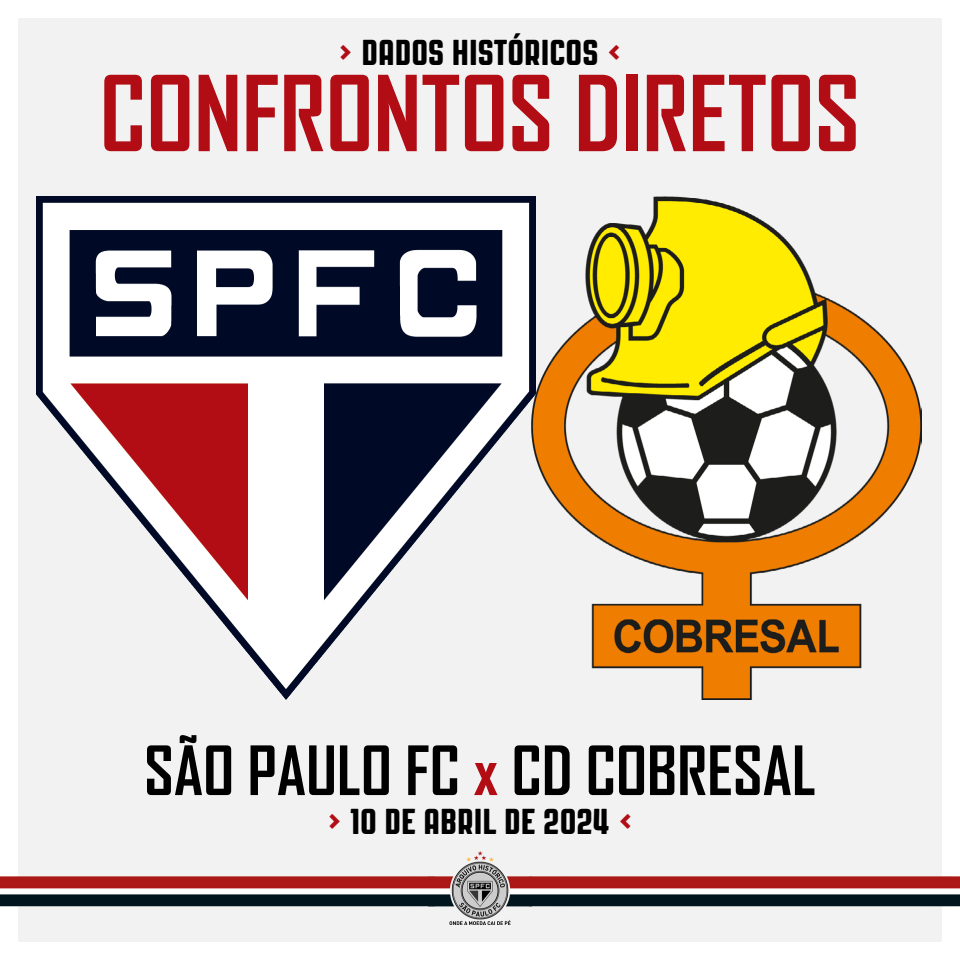
<style>
.page{position:relative;width:960px;height:960px;background:#fff}
.page>*{position:absolute;margin:0;border:0;box-sizing:border-box;transform-origin:0 0}
.t1{font:700 100px "Agency FB";color:#b20d15}
.t2{font:700 65px "Agency FB";color:#000}
.t3{font:36px "PAG Revolucion";color:#000}
.s1{color:#b20d15}
</style>
<div class="page">
<div style="left:18px;top:18px;width:924px;height:924px;background:#f2f2f2"></div>
<img style="left:0;top:852px;width:960px;height:72px">
<img style="left:536px;top:196px;width:386px;height:504px">
<img style="left:36px;top:196px;width:500px;height:504px">
<p class="t3" style="left:338px;top:32px;width:286px"><span class="s1">&gt;</span> DADOS HISTÓRICOS <span class="s1">&lt;</span></p>
<h1 class="t1" style="left:100px;top:51px;width:762px">CONFRONTOS DIRETOS</h1>
<h2 class="t2" style="left:144px;top:730px;width:673px">SÃO PAULO FC <span class="s1">x</span> CD COBRESAL</h2>
<p class="t3" style="left:326px;top:802px;width:309px"><span class="s1">&gt;</span> 10 de ABRIL de 2024 <span class="s1">&lt;</span></p>
</div>
